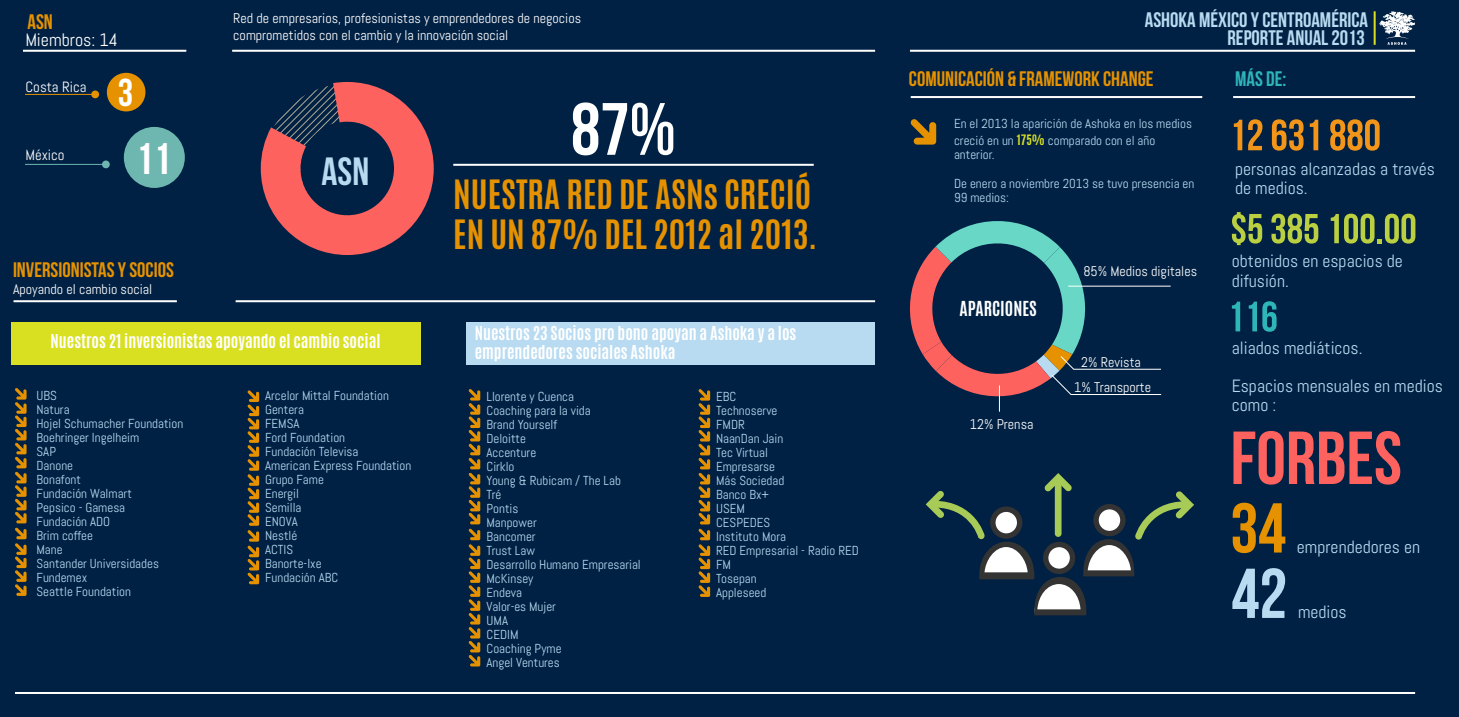
<style>
.page{position:relative;width:1459px;height:717px;background:#002144}
.page>*{position:absolute;margin:0;border:0;box-sizing:border-box;transform-origin:0 0}
.t1{font:74.9px "Bebas Neue";color:#fd625e}
.t2{font:73.9px "Bebas Neue";color:#fff}
.t3{font:70.3px "Bebas Neue";color:#e59100}
.t4{font:70.3px "Bebas Neue";color:#b8dbf1}
.t5{font:44.3px "Bebas Neue";color:#fff}
.t6{font:39.4px "Bebas Neue";color:#b8dbf1}
.t7{font:38.8px "Bebas Neue";color:#fff}
.t8{font:700 33.7px/40.5px "Antonio";color:#e69200}
.t9{font:21px "Bebas Neue";color:#e69200}
.t10{font:21px "Bebas Neue";color:#b8dbf1}
.t11{font:21px "Bebas Neue";color:#2eb5b8}
.t12{font:18px "Abel";color:#fff}
.t13{font:17.7px/19.1px "Abel";color:#b8dbf1}
.t14{font:700 17.2px "Antonio";color:#fff}
.t15{font:700 16px/19.2px "Antonio";color:#fff}
.t16{font:14.8px "Abel";color:#fff}
.t17{font:14px/16.8px "Abel";color:#fff}
.t18{font:13px/14px "Abel";color:#b8dbf1}
.s1{font-family:"Antonio";font-weight:700;font-size:12px;color:#d9e021}
</style>
<div class="page">
<div style="left:11px;top:322px;width:409px;height:42px;background:#d9e021"></div>
<hr style="left:232px;top:50px;width:643px;height:2px;background:#fff">
<hr style="left:23px;top:50px;width:163px;height:2px;background:#fff">
<svg style="left:1379px;top:11px;width:36px;height:34px"></svg>
<hr style="left:1374px;top:11px;width:2px;height:34px;background:#d9e021">
<div style="left:107px;top:73px;width:38px;height:38px;background:#e69200;border-radius:50%"></div>
<div style="left:124px;top:127px;width:61px;height:61px;background:#6eb7b1;border-radius:50%"></div>
<hr style="left:25px;top:164px;width:80px;height:1px;background:#6eb7b1">
<div style="left:102px;top:160px;width:8px;height:8px;background:#6eb7b1;border-radius:50%"></div>
<hr style="left:25px;top:94px;width:69px;height:1px;background:#e69200">
<div style="left:91px;top:90px;width:8px;height:8px;background:#e69200;border-radius:50%"></div>
<svg style="left:261px;top:82px;width:173px;height:173px"></svg>
<hr style="left:453px;top:164px;width:361px;height:2px;background:#fff">
<hr style="left:14px;top:300px;width:163px;height:2px;background:#fff">
<div style="left:467px;top:322px;width:408px;height:42px;background:#b8dbf1"></div>
<hr style="left:236px;top:300px;width:639px;height:2px;background:#fff">
<svg style="left:469px;top:389px;width:11px;height:277px"></svg>
<svg style="left:698px;top:389px;width:12px;height:208px"></svg>
<svg style="left:247px;top:390px;width:12px;height:194px"></svg>
<svg style="left:15px;top:388px;width:12px;height:208px"></svg>
<hr style="left:910px;top:50px;width:505px;height:2px;background:#fff">
<hr style="left:911px;top:96px;width:291px;height:2px;background:#fff">
<hr style="left:1068px;top:285px;width:103px;height:1px;background:#fff">
<svg style="left:909px;top:221px;width:253px;height:190px"></svg>
<svg style="left:910px;top:119px;width:26px;height:26px"></svg>
<svg style="left:1234px;top:120px;width:8px;height:30px"></svg>
<svg style="left:1248px;top:119px;width:14px;height:31px"></svg>
<svg style="left:1272px;top:119px;width:32px;height:32px"></svg>
<svg style="left:1310px;top:120px;width:8px;height:30px"></svg>
<svg style="left:1330px;top:119px;width:50px;height:32px"></svg>
<svg style="left:1232px;top:212px;width:30px;height:33px"></svg>
<svg style="left:1271px;top:214px;width:47px;height:29px"></svg>
<svg style="left:1331px;top:214px;width:84px;height:29px"></svg>
<svg style="left:1232px;top:301px;width:8px;height:30px"></svg>
<svg style="left:1249px;top:301px;width:28px;height:31px"></svg>
<hr style="left:1233px;top:96px;width:182px;height:2px;background:#fff">
<hr style="left:15px;top:692px;width:1400px;height:2px;background:#fff">
<svg style="left:926px;top:473px;width:268px;height:142px"></svg>
<h3 class="t10" style="left:1145px;top:9px;width:225px">ASHOKA MÉXICO Y CENTROAMÉRICA</h3>
<h3 class="t9" style="left:27px;top:10px;width:27px">ASN</h3>
<p class="t17" style="left:233px;top:10px;width:349px">Red de empresarios, profesionistas y emprendedores de negocios comprometidos con el cambio y la innovación social</p>
<p class="t16" style="left:26px;top:77px;width:62px">Costa Rica</p>
<h3 class="t12" style="left:26px;top:29px;width:94px">Miembros: 14</h3>
<h3 class="t10" style="left:1228px;top:27px;width:139px">REPORTE ANUAL 2013</h3>
<h3 class="t9" style="left:909px;top:67px;width:246px">COMUNICACIÓN &amp; FRAMEWORK CHANGE</h3>
<h3 class="t11" style="left:1235px;top:67px;width:53px">MÁS DE:</h3>
<h3 class="t7" style="left:118px;top:71px;width:17px">3</h3>
<h2 class="t2" style="left:571px;top:89px;width:106px">87%</h2>
<h3 class="t8" style="left:453px;top:175px;width:366px">NUESTRA RED DE ASNs CRECIÓ<br>EN UN 87% DEL 2012 al 2013.</h3>
<p class="t18" style="left:954px;top:115px;width:239px;line-height:17px">En el 2013 la aparición de Ashoka en los medios creció en un <span class="s1">175%</span> comparado con el año</p>
<p class="t18" style="left:954px;top:141px;width:242px;line-height:28px">anterior.<br>De enero a noviembre 2013 se tuvo presencia en</p>
<p class="t18" style="left:954px;top:190px;width:56px">99 medios:</p>
<p class="t16" style="left:25px;top:146px;width:41px">México</p>
<h3 class="t5" style="left:136px;top:134px;width:37px">11</h3>
<h3 class="t6" style="left:322px;top:149px;width:49px">ASN</h3>
<h3 class="t13" style="left:1235px;top:159px;width:201px">personas alcanzadas a través de medios.</h3>
<h3 class="t9" style="left:13px;top:258px;width:162px">INVERSIONISTAS Y SOCIOS</h3>
<p class="t17" style="left:13px;top:281px;width:141px">Apoyando el cambio social</p>
<p class="t15" style="left:51px;top:332px;width:331px">Nuestros 21 inversionistas apoyando el cambio social</p>
<p class="t18" style="left:37px;top:388px;width:148px">UBS<br>Natura<br>Hojel Schumacher Foundation<br>Boehringer Ingelheim<br>SAP<br>Danone<br>Bonafont<br>Fundación Walmart<br>Pepsico - Gamesa<br>Fundación ADO<br>Brim coffee<br>Mane<br>Santander Universidades<br>Fundemex<br>Seattle Foundation</p>
<p class="t18" style="left:265px;top:388px;width:148px">Arcelor Mittal Foundation<br>Gentera<br>FEMSA<br>Ford Foundation<br>Fundación Televisa<br>American Express Foundation<br>Grupo Fame<br>Energil<br>Semilla<br>ENOVA<br>Nestlé<br>ACTIS<br>Banorte-Ixe<br>Fundación ABC</p>
<p class="t15" style="left:475px;top:324px;width:323px">Nuestros 23 Socios pro bono apoyan a Ashoka y a los emprendedores sociales Ashoka</p>
<p class="t18" style="left:487px;top:390px;width:156px">Llorente y Cuenca<br>Coaching para la vida<br>Brand Yourself<br>Deloitte<br>Accenture<br>Cirklo<br>Young &amp; Rubicam / The Lab<br>Tré<br>Pontis<br>Manpower<br>Bancomer<br>Trust Law<br>Desarrollo Humano Empresarial<br>McKinsey<br>Endeva<br>Valor-es Mujer<br>UMA<br>CEDIM<br>Coaching Pyme<br>Angel Ventures</p>
<p class="t18" style="left:716px;top:390px;width:144px">EBC<br>Technoserve<br>FMDR<br>NaanDan Jain<br>Tec Virtual<br>Empresarse<br>Más Sociedad<br>Banco Bx+<br>USEM<br>CESPEDES<br>Instituto Mora<br>RED Empresarial - Radio RED<br>FM<br>Tosepan<br>Appleseed</p>
<h3 class="t14" style="left:960px;top:296px;width:79px">APARCIONES</h3>
<p class="t17" style="left:970px;top:416px;width:65px">12% Prensa</p>
<p class="t17" style="left:1083px;top:263px;width:115px">85% Medios digitales</p>
<p class="t17" style="left:1074px;top:350px;width:78px;line-height:24.4px;text-align:center">2% Revista<br>1% Transporte</p>
<h3 class="t13" style="left:1232px;top:252px;width:173px">obtenidos en espacios de difusión.</h3>
<h3 class="t13" style="left:1232px;top:329px;width:213px;line-height:37.5px">aliados mediáticos.<br>Espacios mensuales en medios</h3>
<h3 class="t13" style="left:1232px;top:395px;width:46px">como :</h3>
<h1 class="t1" style="left:1231px;top:417px;width:173px">FORBES</h1>
<h3 class="t3" style="left:1230px;top:489px;width:57px">34</h3>
<h3 class="t13" style="left:1297px;top:537px;width:125px">emprendedores en</h3>
<h3 class="t4" style="left:1231px;top:555px;width:57px">42</h3>
<h3 class="t13" style="left:1298px;top:602px;width:50px">medios</h3>
</div>
